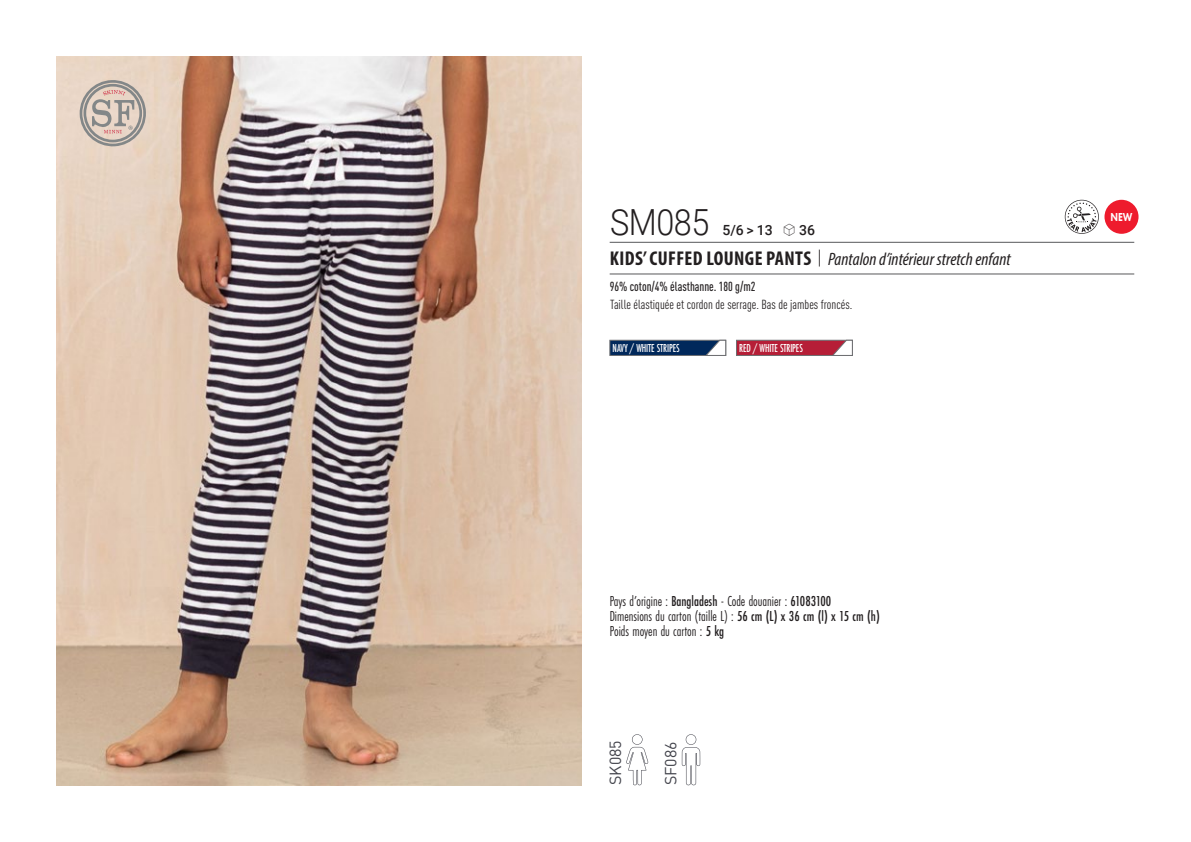
<style>
.page{position:relative;width:1191px;height:842px;background:#fff}
.page>*{position:absolute;margin:0;border:0;box-sizing:border-box;transform-origin:0 0}
.t1{font:300 36px "Roboto";letter-spacing:-.015em;color:#231f20;scale:.9 1}
.t2{font:italic 18px "Myriad Variable Concept";color:#231f20}
.t3{font:16px "DIN Pro";color:#43444c}
.t4{font:15px "Futura PT Cond";color:#231f20;scale:.95 1}
.t5{font:500 14px "Roboto";color:#231f20}
.t6{font:condensed 13px "DIN Pro";color:#231f20}
.grammage_2020{font:500 condensed 13px "DIN Pro";color:#231f20;scale:.95 1}
.Coloris_nuancier{font:500 12px "Futura PT Cond";letter-spacing:-.01em;color:#fff;scale:.9 1}
.nuancier_bloc_packsh{font:800 12px "Futura PT";color:#fff;scale:.8 1}
.s1{font-family:"Linotype Shapeshifter";font-weight:400;font-size:16px}
.s2{font-family:"Myriad Pro";font-weight:700;font-style:normal;font-stretch:condensed;font-size:20px}
.s3{font-family:"Roboto Condensed";font-weight:300;font-style:normal;font-size:20px}
.s4{font-weight:500}
</style>
<div class="page">
<img style="left:57px;top:57px;width:524px;height:728px">
<svg style="left:79px;top:79px;width:67px;height:68px;background:#c6b9b0"></svg>
<div style="left:609px;top:340px;width:117px;height:16px;background:#00285b;border:1px solid #6c6d70"></div>
<svg style="left:705px;top:340px;width:21px;height:16px"></svg>
<div style="left:736px;top:340px;width:116px;height:16px;background:#b61e37;border:1px solid #6c6d70"></div>
<svg style="left:832px;top:340px;width:20px;height:16px"></svg>
<svg style="left:626px;top:734px;width:22px;height:51px"></svg>
<svg style="left:682px;top:734px;width:18px;height:51px"></svg>
<svg style="left:1064px;top:200px;width:34px;height:34px"></svg>
<div style="left:1104px;top:200px;width:34px;height:34px;background:#ee1b2d;border-radius:50%"></div>
<hr style="left:609px;top:242px;width:525px;height:1px;background:#57585a">
<hr style="left:609px;top:274px;width:525px;height:1px;background:#57585a">
<p class="t1" style="left:610px;top:197px;width:112px">SM085</p>
<p class="t5" style="left:722px;top:220px;width:94px">5/6 &gt; 13 <span class="s1">S</span> 36</p>
<p class="t2" style="left:610px;top:249px;width:402px"><span class="s2">KIDS’ CUFFED LOUNGE PANTS</span> <span class="s3">|</span> Pantalon d’intérieur stretch enfant</p>
<p class="grammage_2020" style="left:609px;top:277px;width:155px">96% coton/4% élasthanne. 180 g/m2</p>
<p class="t6" style="left:610px;top:295px;width:244px">Taille élastiquée et cordon de serrage. Bas de jambes froncés.</p>
<p class="Coloris_nuancier" style="left:612px;top:341px;width:76px">NAVY / WHITE STRIPES</p>
<p class="Coloris_nuancier" style="left:739px;top:341px;width:72px">RED / WHITE STRIPES</p>
<p class="t4" style="left:609px;top:592px;width:235px">Pays d’origine : <span class="s4">Bangladesh</span> - Code douanier : <span class="s4">61083100</span></p>
<p class="t4" style="left:609px;top:607px;width:286px">Dimensions du carton (taille L) : <span class="s4">56 cm (L) x 36 cm (l) x 15 cm (h)</span></p>
<p class="t4" style="left:609px;top:622px;width:122px">Poids moyen du carton : <span class="s4">5 kg</span></p>
<p class="t3" style="left:602px;top:785px;width:46px;rotate:-90deg">SK085</p>
<p class="t3" style="left:658px;top:785px;width:45px;rotate:-90deg">SF086</p>
<p class="nuancier_bloc_packsh" style="left:1110px;top:210px;width:29px">NEW</p>
</div>
